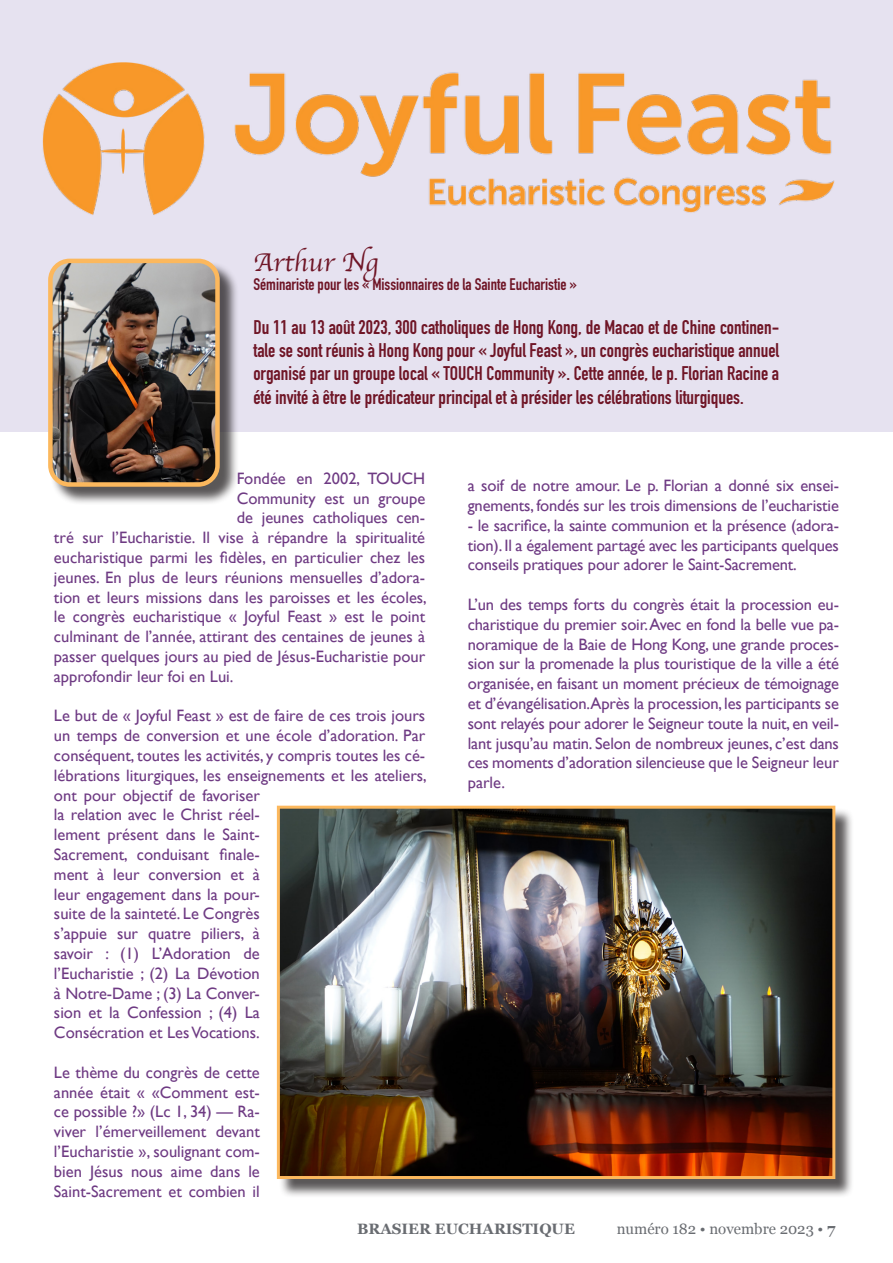
<style>
.page{position:relative;width:893px;height:1263px;background:#fff}
.page>*{position:absolute;margin:0;border:0;box-sizing:border-box;transform-origin:0 0}
.t1{font:27px "Apple Chancery";color:#6f1526}
.t2{font:700 19.5px/23.4px "DIN Condensed";color:#6f1526;text-align:justify}
.t3{font:16.5px/19.8px "Gill Sans";color:#6e3a83;text-align:justify}
.t4{font:700 16.5px "DIN Condensed";color:#6f1526}
.t5{font:15px "Georgia";color:#696c71}
.t6{font:700 15px "Georgia";color:#696c71}
.s1{font-weight:700}
</style>
<div class="page">
<div style="left:0;top:0;width:893px;height:432px;background:#e6e2f0"></div>
<div style="left:50px;top:261px;width:188px;height:244px;background:#231f20;opacity:.75"></div>
<img style="left:50px;top:261px;width:167px;height:223px">
<div style="left:48px;top:259px;width:172px;height:228px;border:4px solid #fcb85d;border-radius:19px"></div>
<div style="left:279px;top:808px;width:575px;height:390px;background:#231f20;opacity:.75"></div>
<img style="left:281px;top:810px;width:550px;height:365px">
<div style="left:277px;top:806px;width:558px;height:373px;border:3px solid #fcb85d"></div>
<img style="left:42px;top:63px;width:793px;height:152px">
<h1 class="t1" style="left:253px;top:240px;width:126px">Arthur Ng</h1>
<p class="t4" style="left:253px;top:274px;width:325px">Séminariste pour les « Missionnaires de la Sainte Eucharistie »</p>
<p class="t2" style="left:253px;top:315px;width:527px">Du 11 au 13 août 2023, 300 catholiques de Hong Kong, de Macao et de Chine continen&shy;tale se sont réunis à Hong Kong pour « Joyful Feast », un congrès eucharistique annuel organisé par un groupe local « TOUCH Community ». Cette année, le p. Florian Racine a été invité à être le prédicateur principal et à présider les célébrations liturgiques.</p>
<p class="t3" style="left:237px;top:468px;width:190px">Fondée en 2002, TOUCH</p>
<p class="t3" style="left:237px;top:488px;width:190px">Community est un groupe</p>
<p class="t3" style="left:237px;top:508px;width:190px">de jeunes catholiques cen-</p>
<p class="t3" style="left:54px;top:527px;width:373px">tré sur l’Eucharistie. Il vise à répandre la spiritualité</p>
<p class="t3" style="left:54px;top:547px;width:373px">eucharistique parmi les fidèles, en particulier chez les</p>
<p class="t3" style="left:54px;top:567px;width:373px">jeunes. En plus de leurs réunions mensuelles d’adora-</p>
<p class="t3" style="left:54px;top:587px;width:374px">tion et leurs missions dans les paroisses et les écoles,</p>
<p class="t3" style="left:54px;top:607px;width:373px">le congrès eucharistique « Joyful Feast » est le point</p>
<p class="t3" style="left:54px;top:626px;width:373px">culminant de l’année, attirant des centaines de jeunes à</p>
<p class="t3" style="left:54px;top:646px;width:373px">passer quelques jours au pied de Jésus-Eucharistie pour</p>
<p class="t3" style="left:54px;top:666px;width:181px">approfondir leur foi en Lui.</p>
<p class="t3" style="left:54px;top:706px;width:374px;text-align:left">Le but de « Joyful Feast » est de faire de ces trois jours un temps de conversion et une école d’adoration. Par conséquent, toutes les activités, y compris toutes les cé&shy;lébrations liturgiques, les enseignements et les ateliers, ont pour objectif de favoriser<br>la relation avec le Christ réel-<br>lement présent dans le Saint-<br>Sacrement, conduisant finale-<br>ment à leur conversion et à<br>leur engagement dans la pour-<br>suite de la sainteté. Le Congrès<br>s’appuie sur quatre piliers, à<br>savoir : (1) L’Adoration de<br>l’Eucharistie ; (2) La Dévotion<br>à Notre-Dame ; (3) La Conver-<br>sion et la Confession ; (4) La<br>Consécration et Les Vocations.</p>
<p class="t3" style="left:54px;top:1062px;width:207px">Le thème du congrès de cette année était « «Comment est&shy;ce possible ?» (Lc 1, 34) — Ra&shy;viver l’émerveillement devant l’Eucharistie », soulignant com&shy;bien Jésus nous aime dans le Saint-Sacrement et combien il</p>
<p class="t3" style="left:468px;top:476px;width:373px">a soif de notre amour. Le p. Florian a donné six ensei&shy;gnements, fondés sur les trois dimensions de l’eucharistie</p>
<p class="t3" style="left:468px;top:515px;width:373px">- le sacrifice, la sainte communion et la présence (adora&shy;tion). Il a également partagé avec les participants quelques conseils pratiques pour adorer le Saint-Sacrement.</p>
<p class="t3" style="left:468px;top:594px;width:373px">L’un des temps forts du congrès était la procession eu&shy;charistique du premier soir. Avec en fond la belle vue pa&shy;noramique de la Baie de Hong Kong, une grande proces&shy;sion sur la promenade la plus touristique de la ville a été organisée, en faisant un moment précieux de témoignage et d’évangélisation.Après la procession, les participants se sont relayés pour adorer le Seigneur toute la nuit, en veil&shy;lant jusqu’au matin. Selon de nombreux jeunes, c’est dans ces moments d’adoration silencieuse que le Seigneur leur parle.</p>
<p class="t6" style="left:357px;top:1217px;width:219px">BRASIER EUCHARISTIQUE</p>
<p class="t5" style="left:617px;top:1218px;width:220px">numéro 182 • novembre 2023 • <span class="s1">7</span></p>
</div>
